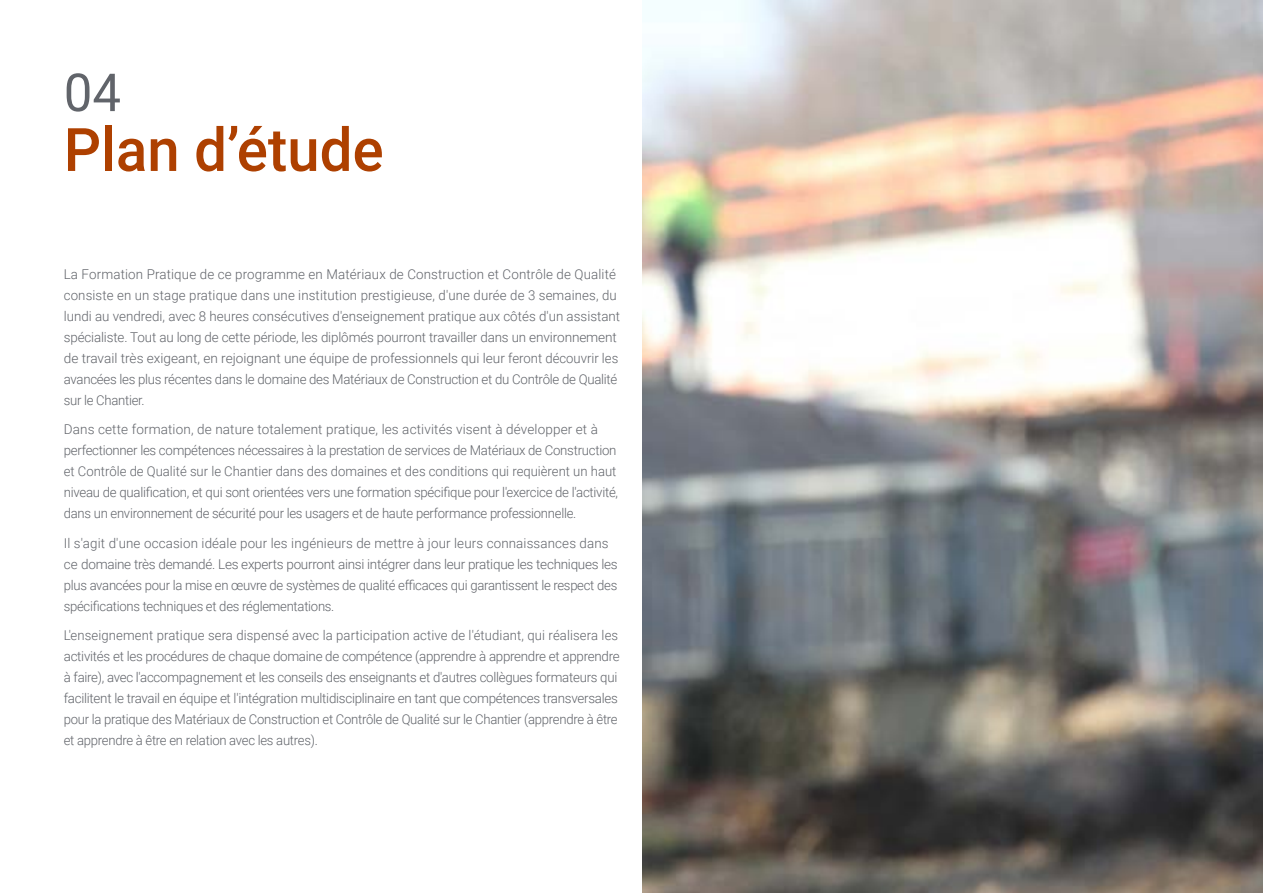
<style>
.page{position:relative;width:1263px;height:893px;background:#fff}
.page>*{position:absolute;margin:0;border:0;box-sizing:border-box;transform-origin:0 0}
.t1{font:500 60px "Roboto";color:#ae4000}
.t2{font:52.5px "Roboto";color:#61646a}
.t3{font:300 13.5px/21px "Roboto";letter-spacing:-.02em;color:#61646a}
.t4{font:300 13.5px/21px "Roboto";color:#61646a}
</style>
<div class="page">
<img style="left:642px;top:0;width:621px;height:893px">
<h2 class="t2" style="left:64px;top:56px;width:59px">04</h2>
<h1 class="t1" style="left:64px;top:108px;width:321px">Plan d’étude</h1>
<p class="t4" style="left:64px;top:263px;width:558px">La Formation Pratique de ce programme en Matériaux de Construction et Contrôle de Qualité consiste en un stage pratique dans une institution prestigieuse, d'une durée de 3 semaines, du lundi au vendredi, avec 8 heures consécutives d'enseignement pratique aux côtés d'un assistant spécialiste. Tout au long de cette période, les diplômés pourront travailler dans un environnement de travail très exigeant, en rejoignant une équipe de professionnels qui leur feront découvrir les avancées les plus récentes dans le domaine des Matériaux de Construction et du Contrôle de Qualité sur le Chantier.</p>
<p class="t3" style="left:64px;top:418px;width:556px">Dans cette formation, de nature totalement pratique, les activités visent à développer et à perfectionner les compétences nécessaires à la prestation de services de Matériaux de Construction et Contrôle de Qualité sur le Chantier dans des domaines et des conditions qui requièrent un haut niveau de qualification, et qui sont orientées vers une formation spécifique pour l'exercice de l'activité, dans un environnement de sécurité pour les usagers et de haute performance professionnelle.</p>
<p class="t3" style="left:64px;top:532px;width:555px">Il s'agit d'une occasion idéale pour les ingénieurs de mettre à jour leurs connaissances dans ce domaine très demandé. Les experts pourront ainsi intégrer dans leur pratique les techniques les plus avancées pour la mise en œuvre de systèmes de qualité efficaces qui garantissent le respect des spécifications techniques et des réglementations.</p>
<p class="t3" style="left:64px;top:624px;width:557px">L'enseignement pratique sera dispensé avec la participation active de l'étudiant, qui réalisera les activités et les procédures de chaque domaine de compétence (apprendre à apprendre et apprendre à faire), avec l'accompagnement et les conseils des enseignants et d'autres collègues formateurs qui facilitent le travail en équipe et l'intégration multidisciplinaire en tant que compétences transversales pour la pratique des Matériaux de Construction et Contrôle de Qualité sur le Chantier (apprendre à être et apprendre à être en relation avec les autres).</p>
</div>
